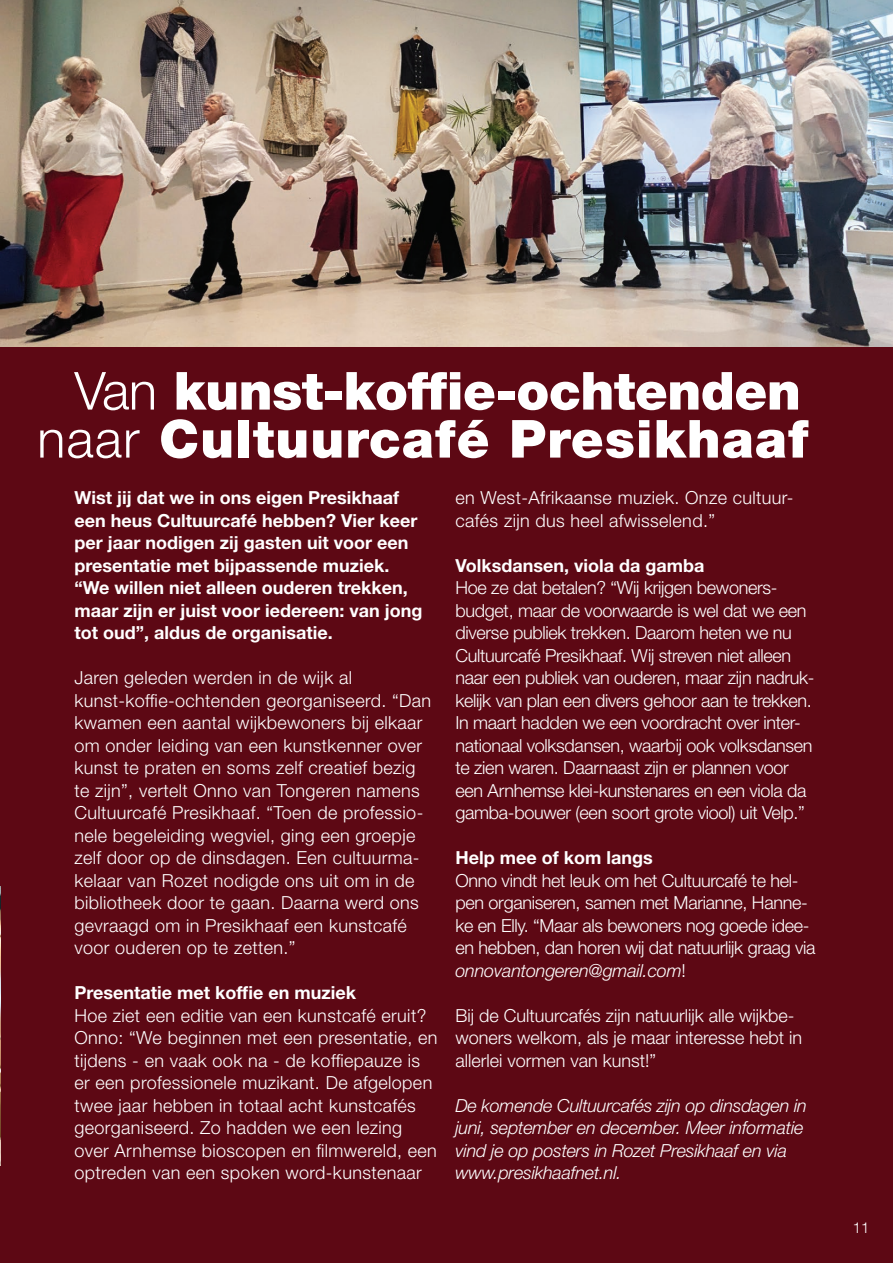
<style>
.page{position:relative;width:893px;height:1263px;background:#5d0814}
.page>*{position:absolute;margin:0;border:0;box-sizing:border-box;transform-origin:0 0}
.t1{font:900 52.5px "Helvetica Neue LT Std";letter-spacing:-.01em;color:#fff}
.t2{font:900 52.5px "Helvetica Neue LT Std";letter-spacing:.01em;color:#fff}
.t3{font:300 18px/22.5px "Helvetica Neue LT Std";letter-spacing:.02em;color:#fff}
.t4{font:300 18px/22.5px "Helvetica Neue LT Std";letter-spacing:-.015em;color:#fff}
.t5{font:700 18px/22.5px "Helvetica Neue LT Std";color:#fff}
.t6{font:italic 300 18px/22.5px "Helvetica Neue LT Std";letter-spacing:-.01em;color:#fff}
.t7{font:300 18px/22.5px "Helvetica Neue LT Std";color:#fff}
.t8{font:300 15px "Helvetica Neue LT Std";color:#fff}
.s1{font-weight:300}
.s2{font-style:italic}
</style>
<div class="page">
<img style="left:0;top:887px;width:1px;height:278px">
<img style="left:0;top:0;width:1px;height:284px">
<img style="left:1px;top:0;width:892px;height:347px">
<p class="t1" style="left:74px;top:359px;width:728px"><span class="s1">Van</span> kunst-koffie-ochtenden</p>
<p class="t2" style="left:37px;top:407px;width:773px"><span class="s1">naar</span> Cultuurcafé Presikhaaf</p>
<p class="t5" style="left:74px;top:486px;width:326px">Wist jij dat we in ons eigen Presikhaaf</p>
<p class="t5" style="left:74px;top:508px;width:345px">een heus Cultuurcafé hebben? Vier keer per jaar nodigen zij gasten uit voor een presentatie met bijpassende muziek.</p>
<p class="t5" style="left:74px;top:576px;width:350px">“We willen niet alleen ouderen trekken, maar zijn er juist voor iedereen: van jong tot oud”, aldus de organisatie.</p>
<p class="t3" style="left:74px;top:666px;width:358px">Jaren geleden werden in de wijk al kunst-koffie-ochtenden georganiseerd. “Dan kwamen een aantal wijkbewoners bij elkaar om onder leiding van een kunstkenner over kunst te praten en soms zelf creatief bezig te zijn”, vertelt Onno van Tongeren namens Cultuurcafé Presikhaaf. “Toen de professio&shy;nele begeleiding wegviel, ging een groepje zelf door op de dinsdagen. Een cultuurma&shy;kelaar van Rozet nodigde ons uit om in de bibliotheek door te gaan. Daarna werd ons gevraagd om in Presikhaaf een kunstcafé voor ouderen op te zetten.”</p>
<p class="t5" style="left:74px;top:981px;width:283px">Presentatie met koffie en muziek</p>
<p class="t3" style="left:74px;top:1003px;width:365px">Hoe ziet een editie van een kunstcafé eruit?<br>Onno: “We beginnen met een presentatie, en tijdens - en vaak ook na - de koffiepauze is er een professionele muzikant. De afgelopen twee jaar hebben in totaal acht kunstcafés georganiseerd. Zo hadden we een lezing over Arnhemse bioscopen en filmwereld, een optreden van een spoken word-kunstenaar</p>
<p class="t3" style="left:455px;top:486px;width:340px">en West-Afrikaanse muziek. Onze cultuur-</p>
<p class="t3" style="left:455px;top:508px;width:261px">cafés zijn dus heel afwisselend.”</p>
<p class="t5" style="left:455px;top:553px;width:250px">Volksdansen, viola da gamba</p>
<p class="t4" style="left:455px;top:576px;width:361px">Hoe ze dat betalen? “Wij krijgen bewoners&shy;budget, maar de voorwaarde is wel dat we een diverse publiek trekken. Daarom heten we nu Cultuurcafé Presikhaaf. Wij streven niet alleen naar een publiek van ouderen, maar zijn nadruk&shy;kelijk van plan een divers gehoor aan te trekken.<br>In maart hadden we een voordracht over inter&shy;nationaal volksdansen, waarbij ook volksdansen te zien waren. Daarnaast zijn er plannen voor een Arnhemse klei-kunstenares en een viola da gamba-bouwer (een soort grote viool) uit Velp.”</p>
<p class="t5" style="left:455px;top:846px;width:199px">Help mee of kom langs</p>
<p class="t4" style="left:455px;top:868px;width:362px">Onno vindt het leuk om het Cultuurcafé te hel&shy;pen organiseren, samen met Marianne, Hanne&shy;ke en Elly. “Maar als bewoners nog goede idee&shy;ën hebben, dan horen wij dat natuurlijk graag via <span class="s2">onnovantongeren@gmail.com</span>!</p>
<p class="t7" style="left:455px;top:1003px;width:348px">Bij de Cultuurcafés zijn natuurlijk alle wijkbe&shy;woners welkom, als je maar interesse hebt in allerlei vormen van kunst!”</p>
<p class="t6" style="left:455px;top:1094px;width:353px">De komende Cultuurcafés zijn op dinsdagen in juni, september en december. Meer informatie vind je op posters in Rozet Presikhaaf en via www.presikhaafnet.nl.</p>
<p class="t8" style="left:853px;top:1219px;width:18px">11</p>
</div>
